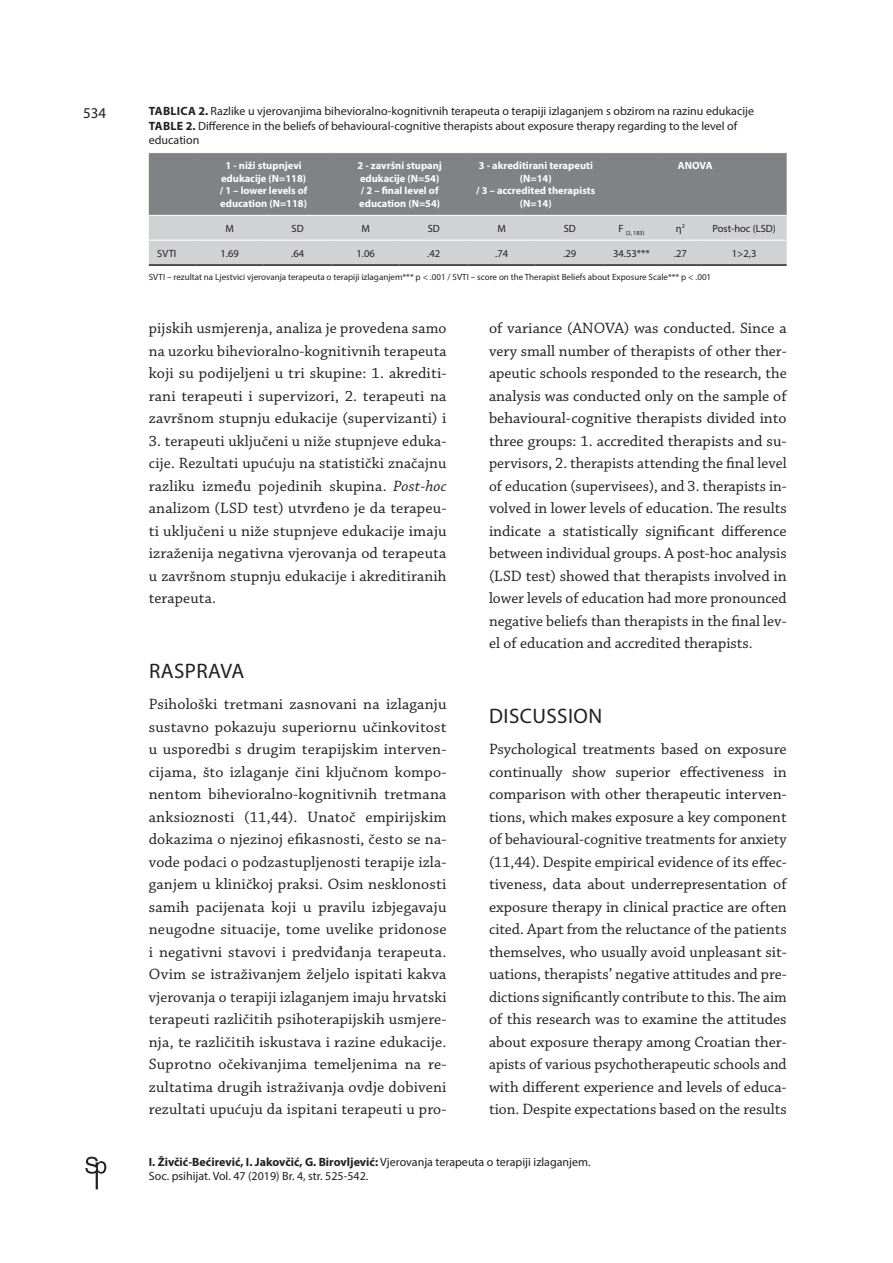
<style>
.page{position:relative;width:893px;height:1263px;background:#fff}
.page>*{position:absolute;margin:0;border:0;box-sizing:border-box;transform-origin:0 0}
.t1{font:21px "Myriad Pro";letter-spacing:.02em;color:#231f20}
.t2{font:15.75px/22.5px "Chaparral Pro";letter-spacing:.005em;color:#231f20;text-align:justify}
.t3{font:15px "Myriad Pro";color:#231f20}
.t4{font:12px/14.4px "Myriad Pro";color:#231f20}
.t5{font:700 10.5px/12.6px "Myriad Pro";color:#fff;text-align:center}
.t6{font:10.5px "Myriad Pro";color:#231f20}
.t7{font:9px "Myriad Pro";color:#231f20}
.t8{font:6.15px "Myriad Pro";color:#231f20}
.s1{font-weight:700}
.s2{font-style:italic}
</style>
<div class="page">
<svg style="left:85px;top:1157px;width:21px;height:32px"></svg>
<svg style="left:149px;top:153px;width:638px;height:111px;background:#a3a5a7"></svg>
<hr style="left:149px;top:240px;width:47px;height:1px;background:#fff">
<hr style="left:196px;top:240px;width:68px;height:1px;background:#fff">
<hr style="left:264px;top:240px;width:68px;height:1px;background:#fff">
<hr style="left:332px;top:240px;width:68px;height:1px;background:#fff">
<hr style="left:400px;top:240px;width:68px;height:1px;background:#fff">
<hr style="left:468px;top:240px;width:68px;height:1px;background:#fff">
<hr style="left:536px;top:240px;width:68px;height:1px;background:#fff">
<hr style="left:604px;top:240px;width:55px;height:1px;background:#fff">
<hr style="left:659px;top:240px;width:43px;height:1px;background:#fff">
<hr style="left:702px;top:240px;width:85px;height:1px;background:#fff">
<hr style="left:149px;top:264px;width:47px;height:2px;background:#231f20">
<hr style="left:196px;top:264px;width:68px;height:2px;background:#231f20">
<hr style="left:264px;top:264px;width:68px;height:2px;background:#231f20">
<hr style="left:332px;top:264px;width:68px;height:2px;background:#231f20">
<hr style="left:400px;top:264px;width:68px;height:2px;background:#231f20">
<hr style="left:468px;top:264px;width:68px;height:2px;background:#231f20">
<hr style="left:536px;top:264px;width:68px;height:2px;background:#231f20">
<hr style="left:604px;top:264px;width:55px;height:2px;background:#231f20">
<hr style="left:659px;top:264px;width:43px;height:2px;background:#231f20">
<hr style="left:702px;top:264px;width:85px;height:2px;background:#231f20">
<hr style="left:149px;top:215px;width:47px;height:1px;background:#fff">
<hr style="left:196px;top:215px;width:68px;height:1px;background:#fff">
<hr style="left:264px;top:215px;width:68px;height:1px;background:#fff">
<hr style="left:332px;top:215px;width:68px;height:1px;background:#fff">
<hr style="left:400px;top:215px;width:68px;height:1px;background:#fff">
<hr style="left:468px;top:215px;width:68px;height:1px;background:#fff">
<hr style="left:536px;top:215px;width:68px;height:1px;background:#fff">
<hr style="left:604px;top:215px;width:55px;height:1px;background:#fff">
<hr style="left:659px;top:215px;width:43px;height:1px;background:#fff">
<hr style="left:702px;top:215px;width:85px;height:1px;background:#fff">
<p class="t3" style="left:83px;top:103px;width:25px">534</p>
<p class="t4" style="left:149px;top:104px;width:607px"><span class="s1">TABLICA 2.</span> Razlike u vjerovanjima bihevioralno-kognitivnih terapeuta o terapiji izlaganjem s obzirom na razinu edukacije<br><span class="s1">TABLE 2.</span> Difference in the beliefs of behavioural-cognitive therapists about exposure therapy regarding to the level of education</p>
<p class="t5" style="left:220px;top:159px;width:89px">1 - niži stupnjevi edukacije (N=118) / 1 – lower levels of education (N=118)</p>
<p class="t5" style="left:357px;top:159px;width:86px;text-align:left">2 - završni stupanj edukacije (N=54) / 2 – final level of education (N=54)</p>
<p class="t5" style="left:476px;top:159px;width:121px">3 - akreditirani terapeuti (N=14)<br>/ 3 – accredited therapists (N=14)</p>
<p class="t5" style="left:678px;top:159px;width:36px">ANOVA</p>
<p class="t6" style="left:225px;top:222px;width:10px">M</p>
<p class="t6" style="left:292px;top:222px;width:14px">SD</p>
<p class="t6" style="left:361px;top:222px;width:10px">M</p>
<p class="t6" style="left:428px;top:222px;width:14px">SD</p>
<p class="t6" style="left:498px;top:222px;width:10px">M</p>
<p class="t6" style="left:564px;top:222px;width:14px">SD</p>
<p class="t8" style="left:618px;top:229px;width:27px"><sup>F</sup> (2, 183)</p>
<p class="t6" style="left:676px;top:222px;width:10px">η<sup>2</sup></p>
<p class="t6" style="left:712px;top:222px;width:65px">Post-hoc (LSD)</p>
<p class="t6" style="left:157px;top:247px;width:21px">SVTI</p>
<p class="t6" style="left:220px;top:247px;width:20px">1.69</p>
<p class="t6" style="left:291px;top:247px;width:14px">.64</p>
<p class="t6" style="left:357px;top:247px;width:20px">1.06</p>
<p class="t6" style="left:427px;top:247px;width:14px">.42</p>
<p class="t6" style="left:495px;top:247px;width:14px">.74</p>
<p class="t6" style="left:563px;top:247px;width:14px">.29</p>
<p class="t6" style="left:613px;top:247px;width:38px">34.53***</p>
<p class="t6" style="left:674px;top:247px;width:14px">.27</p>
<p class="t6" style="left:732px;top:247px;width:26px">1&gt;2,3</p>
<p class="t7" style="left:149px;top:272px;width:564px">SVTI – rezultat na Ljestvici vjerovanja terapeuta o terapiji izlaganjem*** p &lt; .001 / SVTI – score on the Therapist Beliefs about Exposure Scale*** p &lt; .001</p>
<p class="t2" style="left:149px;top:317px;width:299px">pijskih usmjerenja, analiza je provedena samo na uzorku bihevioralno-kognitivnih terapeuta koji su podijeljeni u tri skupine: 1. akrediti&shy;rani terapeuti i supervizori, 2. terapeuti na završnom stupnju edukacije (supervizanti) i</p>
<p class="t2" style="left:149px;top:430px;width:299px">3. terapeuti uključeni u niže stupnjeve eduka&shy;cije. Rezultati upućuju na statistički značajnu razliku između pojedinih skupina. <span class="s2">Post-hoc </span>analizom (LSD test) utvrđeno je da terapeu&shy;ti uključeni u niže stupnjeve edukacije imaju izraženija negativna vjerovanja od terapeuta u završnom stupnju edukacije i akreditiranih terapeuta.</p>
<h1 class="t1" style="left:149px;top:658px;width:97px">RASPRAVA</h1>
<p class="t2" style="left:149px;top:693px;width:299px">Psihološki tretmani zasnovani na izlaganju sustavno pokazuju superiornu učinkovitost u usporedbi s drugim terapijskim interven&shy;cijama, što izlaganje čini ključnom kompo&shy;nentom bihevioralno-kognitivnih tretmana anksioznosti (11,44). Unatoč empirijskim dokazima o njezinoj efikasnosti, često se na&shy;vode podaci o podzastupljenosti terapije izla&shy;ganjem u kliničkoj praksi. Osim nesklonosti samih pacijenata koji u pravilu izbjegavaju neugodne situacije, tome uvelike pridonose i negativni stavovi i predviđanja terapeuta.<br>Ovim se istraživanjem željelo ispitati kakva vjerovanja o terapiji izlaganjem imaju hrvatski terapeuti različitih psihoterapijskih usmjere&shy;nja, te različitih iskustava i razine edukacije.<br>Suprotno očekivanjima temeljenima na re&shy;zultatima drugih istraživanja ovdje dobiveni rezultati upućuju da ispitani terapeuti u pro-</p>
<p class="t2" style="left:489px;top:317px;width:299px">of variance (ANOVA) was conducted. Since a very small number of therapists of other ther&shy;apeutic schools responded to the research, the analysis was conducted only on the sample of behavioural-cognitive therapists divided into three groups: 1. accredited therapists and su&shy;pervisors, 2. therapists attending the final level of education (supervisees), and 3. therapists in&shy;volved in lower levels of education. The results indicate a statistically significant difference between individual groups. A post-hoc analysis (LSD test) showed that therapists involved in lower levels of education had more pronounced negative beliefs than therapists in the final lev&shy;el of education and accredited therapists.</p>
<h1 class="t1" style="left:489px;top:703px;width:114px">DISCUSSION</h1>
<p class="t2" style="left:489px;top:738px;width:299px">Psychological treatments based on exposure continually show superior effectiveness in comparison with other therapeutic interven&shy;tions, which makes exposure a key component of behavioural-cognitive treatments for anxiety (11,44). Despite empirical evidence of its effec&shy;tiveness, data about underrepresentation of exposure therapy in clinical practice are often cited. Apart from the reluctance of the patients themselves, who usually avoid unpleasant sit&shy;uations, therapists’ negative attitudes and pre&shy;dictions significantly contribute to this. The aim of this research was to examine the attitudes about exposure therapy among Croatian ther&shy;apists of various psychotherapeutic schools and with different experience and levels of educa&shy;tion. Despite expectations based on the results</p>
<p class="t4" style="left:149px;top:1154px;width:443px"><span class="s1">I. Živčić-Bećirević, I. Jakovčić, G. Birovljević:</span> Vjerovanja terapeuta o terapiji izlaganjem.<br>Soc. psihijat. Vol. 47 (2019) Br. 4, str. 525-542.</p>
</div>
